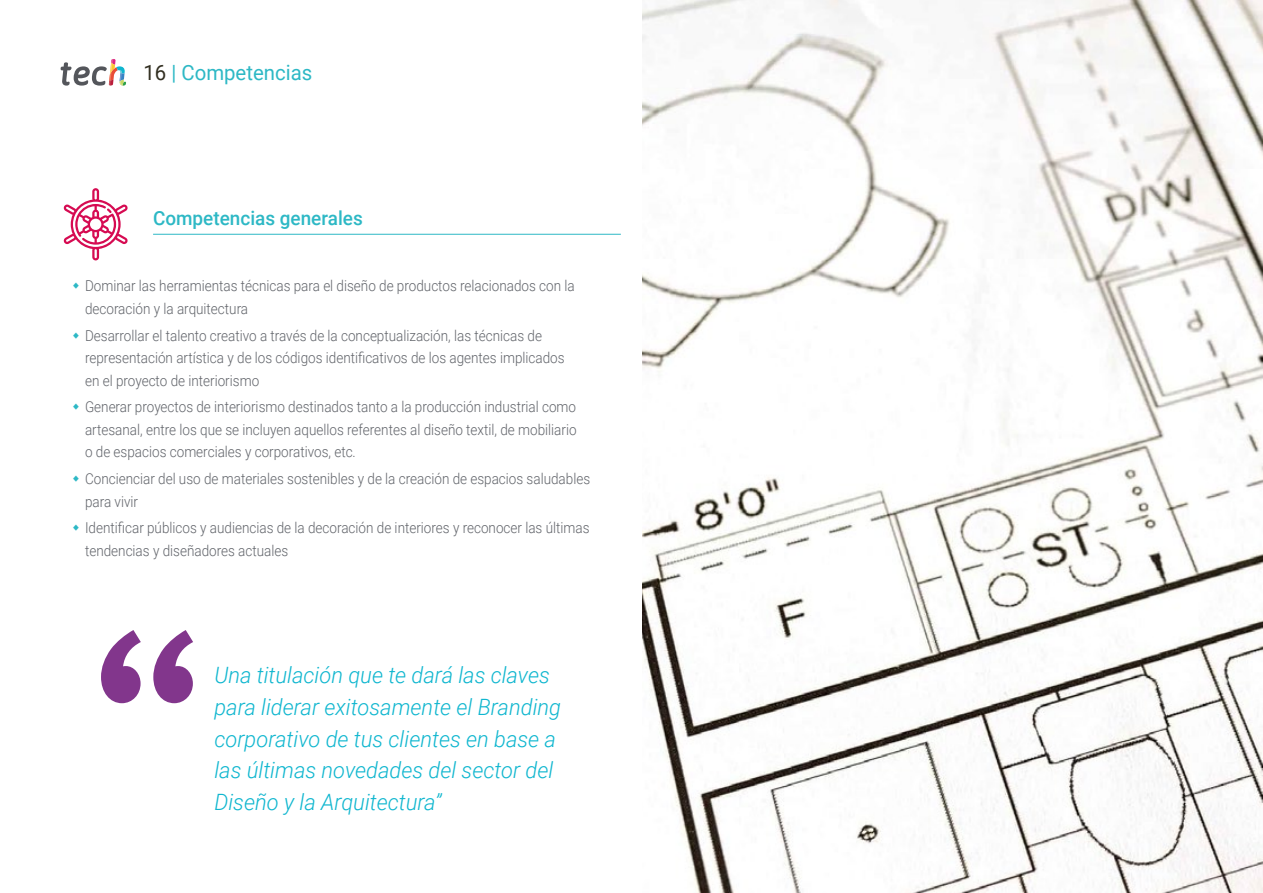
<style>
.page{position:relative;width:1263px;height:893px;background:#fff}
.page>*{position:absolute;margin:0;border:0;box-sizing:border-box;transform-origin:0 0}
.t1{font:italic 300 22.5px/31.5px "Roboto";color:#0fb6cf}
.t2{font:21px "Roboto";color:#2db8c5}
.t3{font:500 19.5px "Roboto";color:#2db8c5}
.t4{font:300 15px/22.5px "Roboto";color:#61646a;scale:.9 1}
.s1{color:#312e20}
</style>
<div class="page">
<hr style="left:153px;top:234px;width:468px;height:1px;background:#2db8c5">
<svg style="left:61px;top:59px;width:65px;height:27px"></svg>
<img style="left:642px;top:0;width:621px;height:893px">
<svg style="left:101px;top:630px;width:92px;height:73px"></svg>
<svg style="left:63px;top:188px;width:65px;height:72px"></svg>
<h2 class="t2" style="left:144px;top:57px;width:170px"><span class="s1">16</span> | Competencias</h2>
<h3 class="t3" style="left:153px;top:205px;width:211px">Competencias generales</h3>
<p class="t4" style="left:85px;top:274px;width:545px">Dominar las herramientas técnicas para el diseño de productos relacionados con la decoración y la arquitectura</p>
<p class="t4" style="left:85px;top:323px;width:534px">Desarrollar el talento creativo a través de la conceptualización, las técnicas de representación artística y de los códigos identificativos de los agentes implicados en el proyecto de interiorismo</p>
<p class="t4" style="left:85px;top:395px;width:548px;text-align:justify">Generar proyectos de interiorismo destinados tanto a la producción industrial como artesanal, entre los que se incluyen aquellos referentes al diseño textil, de mobiliario o de espacios comerciales y corporativos, etc.</p>
<p class="t4" style="left:85px;top:467px;width:563px">Concienciar del uso de materiales sostenibles y de la creación de espacios saludables para vivir</p>
<p class="t4" style="left:85px;top:516px;width:562px">Identificar públicos y audiencias de la decoración de interiores y reconocer las últimas tendencias y diseñadores actuales</p>
<h1 class="t1" style="left:214px;top:659px;width:348px">Una titulación que te dará las claves para liderar exitosamente el Branding corporativo de tus clientes en base a las últimas novedades del sector del Diseño y la Arquitectura”</h1>
</div>
